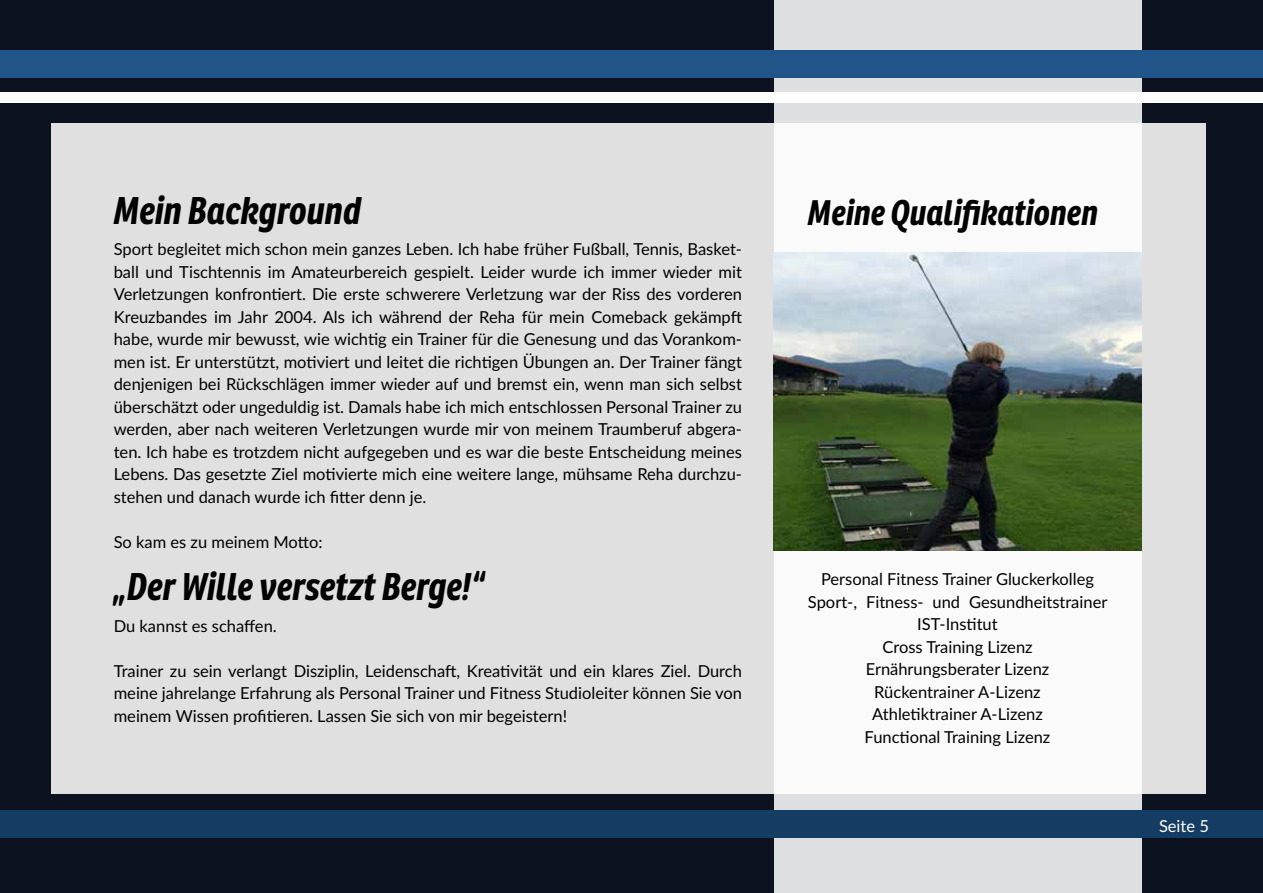
<style>
.page{position:relative;width:1263px;height:893px;background:#0c121f}
.page>*{position:absolute;margin:0;border:0;box-sizing:border-box;transform-origin:0 0}
.t1{font:italic 700 37.5px "Ronnia Cond";color:#000}
.t2{font:italic 700 34.5px "Ronnia Cond";color:#000}
.t3{font:16.5px/22.5px "Lato";color:#000;text-align:justify}
.t4{font:16.5px "Lato";color:#fff}
</style>
<div class="page">
<div style="left:51px;top:123px;width:1155px;height:671px;background:#dfe0df"></div>
<svg style="left:774px;top:0;width:367px;height:893px;background:#f1f1f2"></svg>
<div style="left:0;top:50px;width:1263px;height:28px;background:#215589"></div>
<div style="left:0;top:92px;width:1263px;height:11px;background:#fff"></div>
<div style="left:0;top:810px;width:1263px;height:28px;background:#153c62"></div>
<img style="left:774px;top:253px;width:367px;height:297px">
<h1 class="t1" style="left:114px;top:186px;width:250px">Mein Background</h1>
<p class="t3" style="left:114px;top:237px;width:630px">Sport begleitet mich schon mein ganzes Leben. Ich habe früher Fußball, Tennis, Basket&shy;ball und Tischtennis im Amateurbereich gespielt. Leider wurde ich immer wieder mit Verletzungen konfrontiert. Die erste schwerere Verletzung war der Riss des vorderen Kreuzbandes im Jahr 2004. Als ich während der Reha für mein Comeback gekämpft habe, wurde mir bewusst, wie wichtig ein Trainer für die Genesung und das Vorankom&shy;men ist. Er unterstützt, motiviert und leitet die richtigen Übungen an. Der Trainer fängt denjenigen bei Rückschlägen immer wieder auf und bremst ein, wenn man sich selbst überschätzt oder ungeduldig ist. Damals habe ich mich entschlossen Personal Trainer zu werden, aber nach weiteren Verletzungen wurde mir von meinem Traumberuf abgera&shy;ten. Ich habe es trotzdem nicht aufgegeben und es war die beste Entscheidung meines Lebens. Das gesetzte Ziel motivierte mich eine weitere lange, mühsame Reha durchzu&shy;stehen und danach wurde ich fitter denn je.</p>
<p class="t3" style="left:114px;top:530px;width:210px">So kam es zu meinem Motto:</p>
<h1 class="t1" style="left:114px;top:563px;width:373px">„Der Wille versetzt Berge!“</h1>
<p class="t3" style="left:114px;top:614px;width:165px">Du kannst es schaffen.</p>
<p class="t3" style="left:114px;top:659px;width:630px">Trainer zu sein verlangt Disziplin, Leidenschaft, Kreativität und ein klares Ziel. Durch meine jahrelange Erfahrung als Personal Trainer und Fitness Studioleiter können Sie von meinem Wissen profitieren. Lassen Sie sich von mir begeistern!</p>
<h2 class="t2" style="left:808px;top:191px;width:292px">Meine Qualifikationen</h2>
<p class="t3" style="left:808px;top:567px;width:301px;text-align:center">Personal Fitness Trainer Gluckerkolleg<br>Sport-, Fitness- und Gesundheitstrainer<br>IST-Institut<br>Cross Training Lizenz<br>Ernährungsberater Lizenz<br>Rückentrainer A-Lizenz<br>Athletiktrainer A-Lizenz<br>Functional Training Lizenz</p>
<p class="t4" style="left:1159px;top:814px;width:51px">Seite 5</p>
</div>
